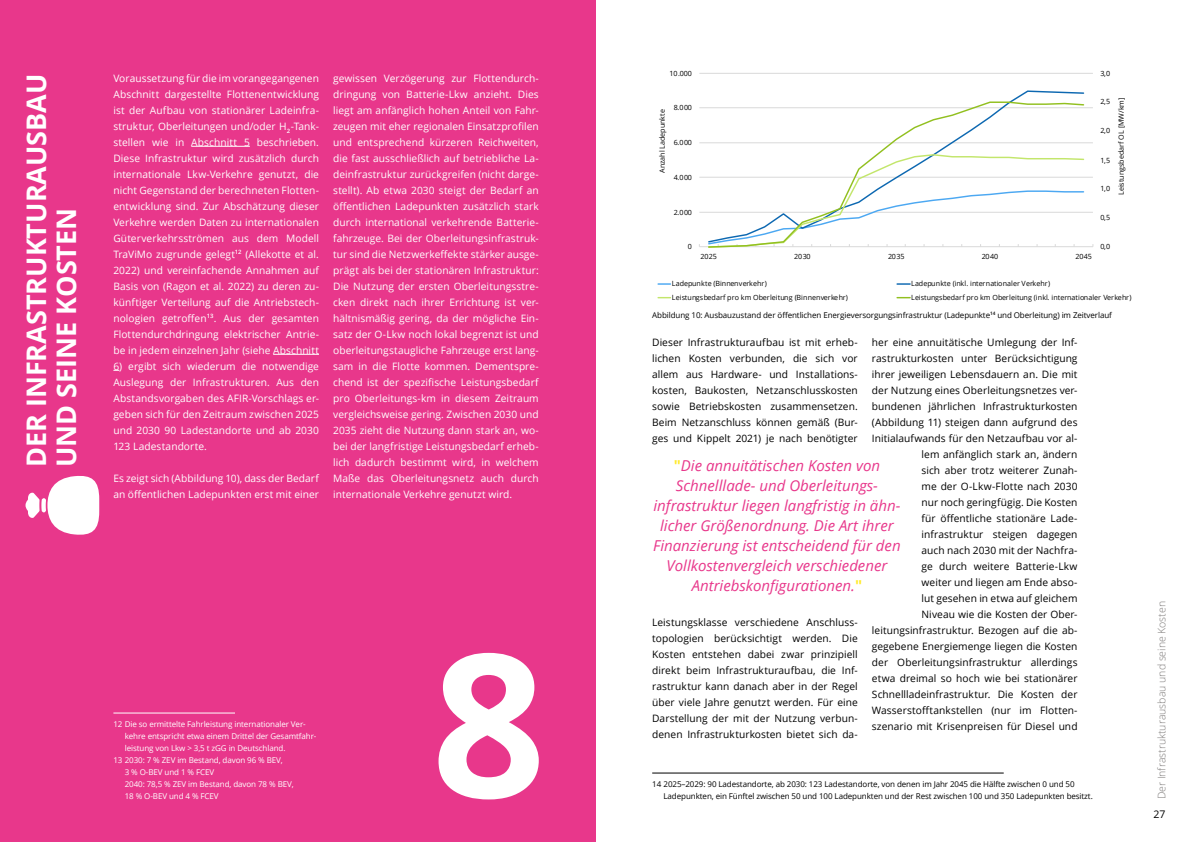
<style>
.page{position:relative;width:1191px;height:842px;background:#fff}
.page>*{position:absolute;margin:0;border:0;box-sizing:border-box;transform-origin:0 0}
.t1{font:700 27px/30px "Open Sans";color:#fff}
.t2{font:italic 15px/20px "Open Sans";color:#e8378b;text-align:center}
.t3{font:300 10.5px "Open Sans";color:#7e7b7a}
.t4{font:10.5px "Open Sans";color:#000}
.Fließtext_weiß{font:10.2px/16px "Open Sans";letter-spacing:.005em;color:#fff;text-align:justify}
.Fließtext_schwarz{font:10.2px/16px "Open Sans";letter-spacing:.005em;color:#000;text-align:justify}
.t5{font:8px/12px "Open Sans";letter-spacing:-.01em;color:#000}
.Fließtext_weiß-2{font:8px "Open Sans";letter-spacing:-.01em;color:#fff}
.t6{font:7.1px "Open Sans";color:#000}
.t7{font:7.1px "Open Sans";letter-spacing:.02em;color:#000}
.t8{font:600 4.7px "Open Sans";color:#000}
.s1{font-weight:700;font-style:normal;color:#ffea2a}
</style>
<div class="page">
<div style="left:0;top:0;width:595px;height:842px;background:#e8378b"></div>
<svg style="left:26px;top:475px;width:73px;height:60px"></svg>
<svg style="left:438px;top:653px;width:101px;height:146px"></svg>
<hr style="left:652px;top:773px;width:351px;height:1px;background:#000">
<hr style="left:699px;top:212px;width:394px;height:1px;background:#d9d9d9">
<hr style="left:699px;top:177px;width:394px;height:1px;background:#d9d9d9">
<hr style="left:699px;top:143px;width:394px;height:1px;background:#d9d9d9">
<hr style="left:699px;top:107px;width:394px;height:1px;background:#d9d9d9">
<hr style="left:699px;top:73px;width:394px;height:1px;background:#d9d9d9">
<hr style="left:699px;top:246px;width:394px;height:1px;background:#d9d9d9">
<svg style="left:707px;top:100px;width:378px;height:147px"></svg>
<svg style="left:658px;top:283px;width:12px;height:2px"></svg>
<svg style="left:897px;top:283px;width:13px;height:2px"></svg>
<svg style="left:658px;top:297px;width:12px;height:1px"></svg>
<svg style="left:897px;top:297px;width:13px;height:1px"></svg>
<hr style="left:191px;top:146px;width:59px;height:1px;background:#fff">
<hr style="left:273px;top:354px;width:46px;height:1px;background:#fff">
<hr style="left:113px;top:713px;width:122px;height:1px;background:#fff">
<h1 class="t1" style="left:21px;top:467px;width:395px;rotate:-90deg">DER INFRASTRUKTURAUSBAU<br>UND SEINE KOSTEN</h1>
<p class="Fließtext_weiß" style="left:113px;top:70px;width:207px">Voraussetzung für die im vorangegangenen Abschnitt dargestellte Flottenentwicklung ist der Aufbau von stationärer Ladeinfra&shy;struktur, Oberleitungen und/oder H<sub>2</sub>-Tank&shy;stellen wie in Abschnitt 5 beschrieben.<br>Diese Infrastruktur wird zusätzlich durch internationale Lkw-Verkehre genutzt, die nicht Gegenstand der berechneten Flotten&shy;entwicklung sind. Zur Abschätzung dieser Verkehre werden Daten zu internationalen Güterverkehrsströmen aus dem Modell TraViMo zugrunde gelegt<sup>12</sup> (Allekotte et al.<br>2022) und vereinfachende Annahmen auf Basis von (Ragon et al. 2022) zu deren zu&shy;künftiger Verteilung auf die Antriebstech&shy;nologien getroffen<sup>13</sup>. Aus der gesamten Flottendurchdringung elektrischer Antrie&shy;be in jedem einzelnen Jahr (siehe Abschnitt</p>
<p class="Fließtext_weiß" style="left:113px;top:358px;width:207px">6) ergibt sich wiederum die notwendige Auslegung der Infrastrukturen. Aus den Abstandsvorgaben des AFIR-Vorschlags er&shy;geben sich für den Zeitraum zwischen 2025 und 2030 90 Ladestandorte und ab 2030<br>123 Ladestandorte.</p>
<p class="Fließtext_weiß" style="left:113px;top:470px;width:207px">Es zeigt sich (Abbildung 10), dass der Bedarf an öffentlichen Ladepunkten erst mit einer</p>
<p class="Fließtext_weiß" style="left:333px;top:70px;width:207px">gewissen Verzögerung zur Flottendurch&shy;dringung von Batterie-Lkw anzieht. Dies liegt am anfänglich hohen Anteil von Fahr&shy;zeugen mit eher regionalen Einsatzprofilen und entsprechend kürzeren Reichweiten, die fast ausschließlich auf betriebliche La&shy;deinfrastruktur zurückgreifen (nicht darge&shy;stellt). Ab etwa 2030 steigt der Bedarf an öffentlichen Ladepunkten zusätzlich stark durch international verkehrende Batterie&shy;fahrzeuge. Bei der Oberleitungsinfrastruk&shy;tur sind die Netzwerkeffekte stärker ausge&shy;prägt als bei der stationären Infrastruktur:<br>Die Nutzung der ersten Oberleitungsstre&shy;cken direkt nach ihrer Errichtung ist ver&shy;hältnismäßig gering, da der mögliche Ein&shy;satz der O-Lkw noch lokal begrenzt ist und oberleitungstaugliche Fahrzeuge erst lang&shy;sam in die Flotte kommen. Dementspre&shy;chend ist der spezifische Leistungsbedarf pro Oberleitungs-km in diesem Zeitraum vergleichsweise gering. Zwischen 2030 und 2035 zieht die Nutzung dann stark an, wo&shy;bei der langfristige Leistungsbedarf erheb&shy;lich dadurch bestimmt wird, in welchem Maße das Oberleitungsnetz auch durch internationale Verkehre genutzt wird.</p>
<p class="Fließtext_weiß-2" style="left:113px;top:719px;width:194px">12 Die so ermittelte Fahrleistung internationaler Ver-</p>
<p class="Fließtext_weiß-2" style="left:125px;top:731px;width:193px">kehre entspricht etwa einem Drittel der Gesamtfahr-</p>
<p class="Fließtext_weiß-2" style="left:125px;top:743px;width:162px">leistung von Lkw &gt; 3,5 t zGG in Deutschland.</p>
<p class="Fließtext_weiß-2" style="left:113px;top:755px;width:171px">13 2030: 7 % ZEV im Bestand, davon 96 % BEV,</p>
<p class="Fließtext_weiß-2" style="left:125px;top:767px;width:91px">3 % O-BEV und 1 % FCEV</p>
<p class="Fließtext_weiß-2" style="left:125px;top:779px;width:170px">2040: 78,5 % ZEV im Bestand, davon 78 % BEV,</p>
<p class="Fließtext_weiß-2" style="left:125px;top:791px;width:95px">18 % O-BEV und 4 % FCEV</p>
<p class="t6" style="left:669px;top:68px;width:24px">10.000</p>
<p class="t6" style="left:673px;top:103px;width:20px">8.000</p>
<p class="t6" style="left:657px;top:173px;width:65px;rotate:-90deg">Anzahl Ladepunkte</p>
<p class="t6" style="left:673px;top:138px;width:20px">6.000</p>
<p class="t6" style="left:673px;top:172px;width:20px">4.000</p>
<p class="t6" style="left:673px;top:207px;width:20px">2.000</p>
<p class="t6" style="left:688px;top:241px;width:6px">0</p>
<p class="t6" style="left:700px;top:252px;width:18px">2025</p>
<p class="t6" style="left:794px;top:252px;width:18px">2030</p>
<p class="t6" style="left:888px;top:252px;width:18px">2035</p>
<p class="t6" style="left:981px;top:252px;width:18px">2040</p>
<p class="t6" style="left:1075px;top:252px;width:18px">2045</p>
<p class="t6" style="left:1100px;top:68px;width:11px">3,0</p>
<p class="t6" style="left:1100px;top:97px;width:11px">2,5</p>
<p class="t6" style="left:1100px;top:126px;width:11px">2,0</p>
<p class="t6" style="left:1100px;top:155px;width:11px">1,5</p>
<p class="t6" style="left:1100px;top:184px;width:11px">1,0</p>
<p class="t6" style="left:1100px;top:213px;width:11px">0,5</p>
<p class="t6" style="left:1116px;top:195px;width:99px;rotate:-90deg">Leistungsbedarf OL [MW/km]</p>
<p class="t6" style="left:1100px;top:241px;width:11px">0,0</p>
<p class="t7" style="left:672px;top:279px;width:96px">Ladepunkte (Binnenverkehr)</p>
<p class="t6" style="left:911px;top:279px;width:141px">Ladepunkte (inkl. internationaler Verkehr)</p>
<p class="t7" style="left:672px;top:293px;width:178px">Leistungsbedarf pro km Oberleitung (Binnenverkehr)</p>
<p class="t6" style="left:911px;top:293px;width:222px">Leistungsbedarf pro km Oberleitung (inkl. internationaler Verkehr)</p>
<p class="t5" style="left:652px;top:309px;width:339px">Abbildung 10: Ausbauzustand der öffentlichen Energieversorgungsinfrastruktur (Ladepunkte</p>
<p class="t8" style="left:990px;top:310px;width:7px">14</p>
<p class="t5" style="left:997px;top:309px;width:116px">und Oberleitung) im Zeitverlauf</p>
<p class="Fließtext_schwarz" style="left:652px;top:334px;width:207px">Dieser Infrastrukturaufbau ist mit erheb&shy;lichen Kosten verbunden, die sich vor allem aus Hardware- und Installations&shy;kosten, Baukosten, Netzanschlusskosten sowie Betriebskosten zusammensetzen.<br>Beim Netzanschluss können gemäß (Bur&shy;ges und Kippelt 2021) je nach benötigter</p>
<p class="Fließtext_schwarz" style="left:872px;top:334px;width:207px;text-align:right">her eine annuitätische Umlegung der Inf&shy;rastrukturkosten unter Berücksichtigung ihrer jeweiligen Lebensdauern an. Die mit der Nutzung eines Oberleitungsnetzes ver&shy;bundenen jährlichen Infrastrukturkosten (Abbildung 11) steigen dann aufgrund des Initialaufwands für den Netzaufbau vor al&shy;lem anfänglich stark an, ändern<br>sich aber trotz weiterer Zunah-<br>me der O-Lkw-Flotte nach 2030<br>nur noch geringfügig. Die Kosten<br>für öffentliche stationäre Lade&shy;infrastruktur steigen dagegen<br>auch nach 2030 mit der Nachfra-<br>ge durch weitere Batterie-Lkw<br>weiter und liegen am Ende abso-<br>lut gesehen in etwa auf gleichem<br>Niveau wie die Kosten der Ober&shy;leitungsinfrastruktur. Bezogen auf die ab&shy;gegebene Energiemenge liegen die Kosten der Oberleitungsinfrastruktur allerdings etwa dreimal so hoch wie bei stationärer Schnellladeinfrastruktur. Die Kosten der Wasserstofftankstellen (nur im Flotten&shy;szenario mit Krisenpreisen für Diesel und</p>
<p class="t2" style="left:653px;top:455px;width:249px"><span class="s1">"</span>Die annuitätischen Kosten von Schnelllade- und Oberleitungs&shy;infrastruktur liegen langfristig in ähn&shy;licher Größenordnung. Die Art ihrer Finanzierung ist entscheidend für den Vollkostenvergleich verschiedener Antriebskonfigurationen.<span class="s1">"</span></p>
<p class="Fließtext_schwarz" style="left:652px;top:614px;width:207px">Leistungsklasse verschiedene Anschluss&shy;topologien berücksichtigt werden. Die Kosten entstehen dabei zwar prinzipiell direkt beim Infrastrukturaufbau, die Inf&shy;rastruktur kann danach aber in der Regel über viele Jahre genutzt werden. Für eine Darstellung der mit der Nutzung verbun&shy;denen Infrastrukturkosten bietet sich da-</p>
<p class="t5" style="left:663px;top:778px;width:431px;text-indent:-11px">14 2025–2029: 90 Ladestandorte, ab 2030: 123 Ladestandorte, von denen im Jahr 2045 die Hälfte zwischen 0 und 50<br>Ladepunkten, ein Fünftel zwischen 50 und 100 Ladepunkten und der Rest zwischen 100 und 350 Ladepunkten besitzt.</p>
<p class="t3" style="left:1154px;top:799px;width:200px;rotate:-90deg">Der Infrastrukturausbau und seine Kosten</p>
<p class="t4" style="left:1153px;top:807px;width:14px">27</p>
</div>
